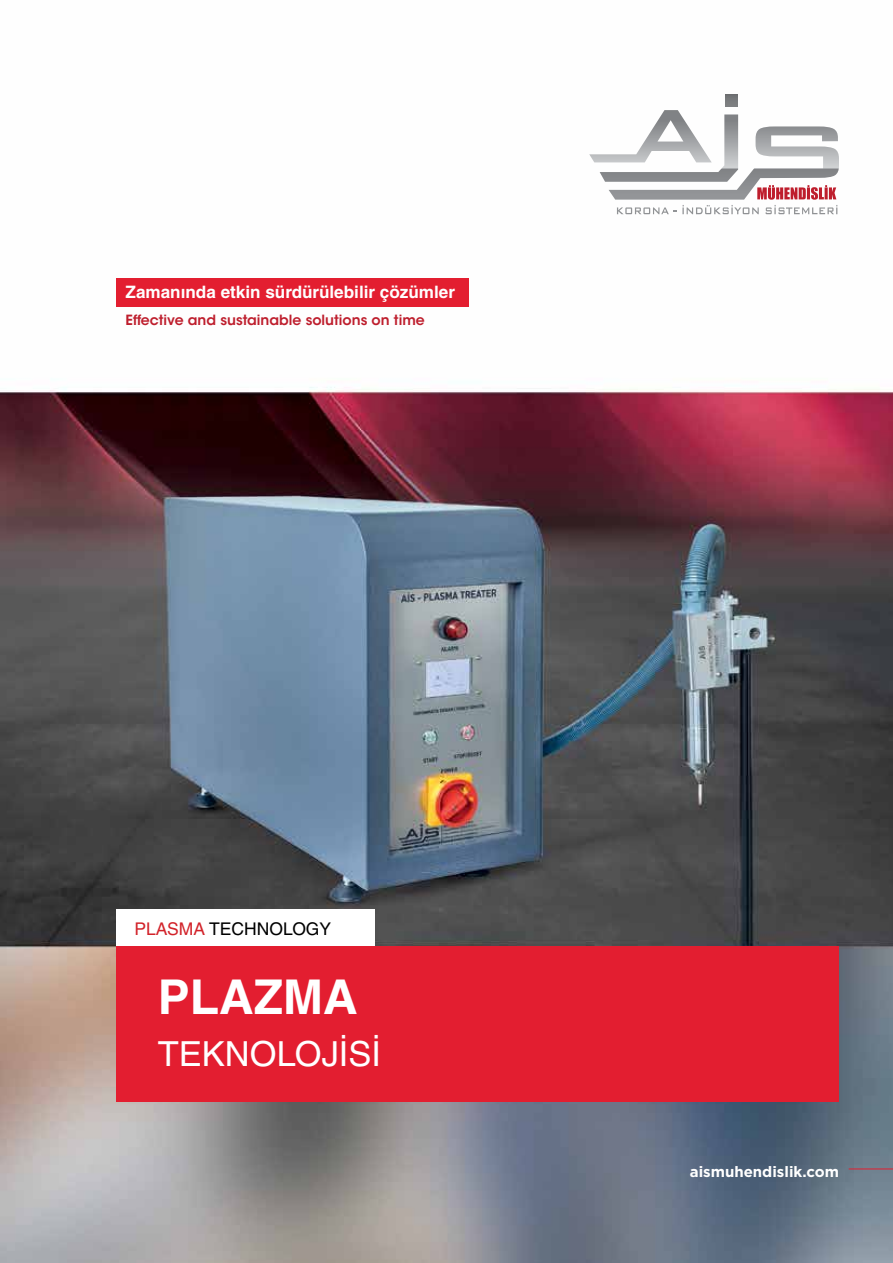
<style>
.page{position:relative;width:893px;height:1263px;background:#fff}
.page>*{position:absolute;margin:0;border:0;box-sizing:border-box;transform-origin:0 0}
.t1{font:700 48px "Helvetica LT Std";color:#fff}
.t2{font:34.5px "Helvetica LT Std";color:#fff}
.t3{font:17.55px "Helvetica LT Std";color:#000}
.t4{font:700 17.1px "Helvetica LT Std";color:#fff}
.t5{font:700 15px "Gotham";color:#fff}
.t6{font:600 13.95px "ITC Avant Garde Std";color:#be1e2d}
.s1{color:#d2232a}
</style>
<div class="page">
<img style="left:0;top:94px;width:893px;height:1169px">
<div style="left:116px;top:946px;width:723px;height:155px;background:#e31e30"></div>
<div style="left:116px;top:910px;width:258px;height:36px;background:#fff"></div>
<div style="left:116px;top:278px;width:352px;height:28px;background:#e31e30"></div>
<hr style="left:849px;top:1168px;width:44px;height:1px;background:#e31e30">
<svg style="left:589px;top:95px;width:250px;height:119px"></svg>
<p class="t4" style="left:126px;top:282px;width:331px">Zamanında etkin sürdürülebilir çözümler</p>
<p class="t6" style="left:126px;top:312px;width:301px">Effective and sustainable solutions on time</p>
<p class="t3" style="left:134px;top:919px;width:198px"><span class="s1">PLASMA</span> TECHNOLOGY</p>
<h1 class="t1" style="left:158px;top:967px;width:201px">PLAZMA</h1>
<h2 class="t2" style="left:158px;top:1034px;width:225px">TEKNOLOJİSİ</h2>
<p class="t5" style="left:690px;top:1161px;width:151px">aismuhendislik.com</p>
</div>
